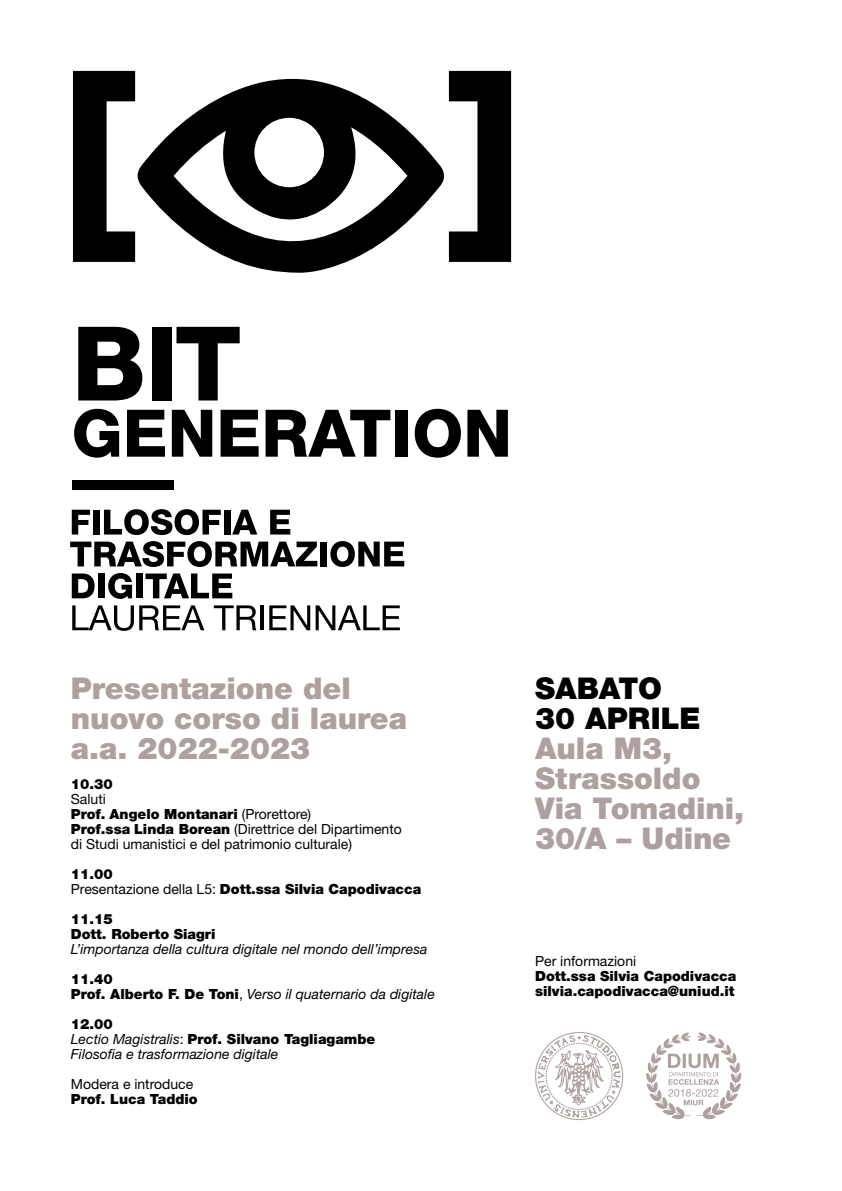
<style>
.page{position:relative;width:842px;height:1191px;background:#fff}
.page>*{position:absolute;margin:0;border:0;box-sizing:border-box;transform-origin:0 0}
.t1{font:900 30px/30px "Helvetica Neue LT Std";color:#ada09e}
.t2{font:900 30px/30px "Helvetica Neue LT Std";letter-spacing:-.005em;color:#000}
.t3{font:italic 14px/15px "Helvetica Neue LT Std";color:#000}
.t4{font:14px/15px "Helvetica Neue LT Std";color:#000}
.t5{font:900 14px/15px "Helvetica Neue LT Std";color:#000}
.s1{font-weight:900}
.s2{font-weight:400}
.s3{font-weight:900;font-style:normal}
.s4{font-style:normal}
</style>
<div class="page">
<svg style="left:535px;top:1032px;width:88px;height:88px"></svg>
<svg style="left:646px;top:1032px;width:95px;height:87px"></svg>
<div style="left:72px;top:480px;width:101px;height:10px;background:#000"></div>
<svg style="left:78px;top:326px;width:64px;height:74px"></svg>
<div style="left:153px;top:327px;width:19px;height:73px;background:#000"></div>
<svg style="left:176px;top:327px;width:64px;height:73px"></svg>
<svg style="left:74px;top:409px;width:45px;height:49px"></svg>
<svg style="left:127px;top:410px;width:38px;height:47px"></svg>
<svg style="left:172px;top:410px;width:40px;height:47px"></svg>
<svg style="left:221px;top:410px;width:38px;height:47px"></svg>
<svg style="left:266px;top:410px;width:124px;height:47px"></svg>
<div style="left:396px;top:410px;width:12px;height:47px;background:#000"></div>
<svg style="left:415px;top:409px;width:46px;height:49px"></svg>
<svg style="left:467px;top:410px;width:41px;height:47px"></svg>
<svg style="left:72px;top:510px;width:18px;height:24px"></svg>
<div style="left:93px;top:510px;width:6px;height:24px;background:#000"></div>
<svg style="left:104px;top:509px;width:117px;height:26px"></svg>
<div style="left:224px;top:510px;width:6px;height:24px;background:#000"></div>
<svg style="left:232px;top:510px;width:25px;height:24px"></svg>
<svg style="left:270px;top:510px;width:20px;height:24px"></svg>
<svg style="left:70px;top:541px;width:247px;height:26px"></svg>
<div style="left:320px;top:541px;width:7px;height:25px;background:#000"></div>
<svg style="left:330px;top:541px;width:74px;height:26px"></svg>
<svg style="left:72px;top:573px;width:23px;height:25px"></svg>
<div style="left:98px;top:573px;width:7px;height:25px;background:#000"></div>
<svg style="left:108px;top:573px;width:24px;height:26px"></svg>
<div style="left:136px;top:573px;width:7px;height:25px;background:#000"></div>
<svg style="left:146px;top:573px;width:86px;height:25px"></svg>
<svg style="left:72px;top:605px;width:132px;height:26px"></svg>
<svg style="left:214px;top:605px;width:43px;height:25px"></svg>
<hr style="left:260px;top:605px;width:4px;height:25px;background:#000">
<svg style="left:269px;top:605px;width:41px;height:25px"></svg>
<svg style="left:316px;top:605px;width:84px;height:25px"></svg>
<svg style="left:137px;top:78px;width:307px;height:195px"></svg>
<svg style="left:449px;top:71px;width:62px;height:191px"></svg>
<svg style="left:73px;top:71px;width:62px;height:191px"></svg>
<h1 class="t1" style="left:71px;top:673px;width:338px">Presentazione del nuovo corso di laurea a.a. 2022-2023</h1>
<p class="t5" style="left:71px;top:776px;width:44px">10.30</p>
<p class="t4" style="left:71px;top:791px;width:332px">Saluti<br><span class="s1">Prof. Angelo Montanari</span> (Prorettore)<br><span class="s1">Prof.ssa Linda Borean</span> (Direttrice del Dipartimento di Studi umanistici e del patrimonio culturale)</p>
<p class="t5" style="left:71px;top:866px;width:352px">11.00<br><span class="s2">Presentazione della L5:</span> Dott.ssa Silvia Capodivacca</p>
<p class="t5" style="left:71px;top:911px;width:146px">11.15<br>Dott. Roberto Siagri</p>
<p class="t3" style="left:71px;top:941px;width:358px">L’importanza della cultura digitale nel mondo dell’impresa</p>
<p class="t3" style="left:71px;top:971px;width:365px"><span class="s3">11.40<br>Prof. Alberto F. De Toni</span><span class="s4">,</span> Verso il quaternario da digitale</p>
<p class="t3" style="left:71px;top:1016px;width:306px"><span class="s3">12.00<br></span>Lectio Magistralis<span class="s4">:</span> <span class="s3">Prof. Silvano Tagliagambe<br></span>Filosofia e trasformazione digitale</p>
<p class="t4" style="left:71px;top:1076px;width:124px">Modera e introduce</p>
<p class="t5" style="left:71px;top:1091px;width:128px">Prof. Luca Taddio</p>
<h1 class="t2" style="left:535px;top:673px;width:167px">SABATO<br>30 APRILE</h1>
<h1 class="t1" style="left:535px;top:733px;width:210px">Aula M3,<br>Strassoldo<br>Via Tomadini,<br>30/A – Udine</h1>
<p class="t4" style="left:535px;top:953px;width:103px">Per informazioni</p>
<p class="t5" style="left:535px;top:968px;width:203px">Dott.ssa Silvia Capodivacca silvia.capodivacca@uniud.it</p>
</div>
